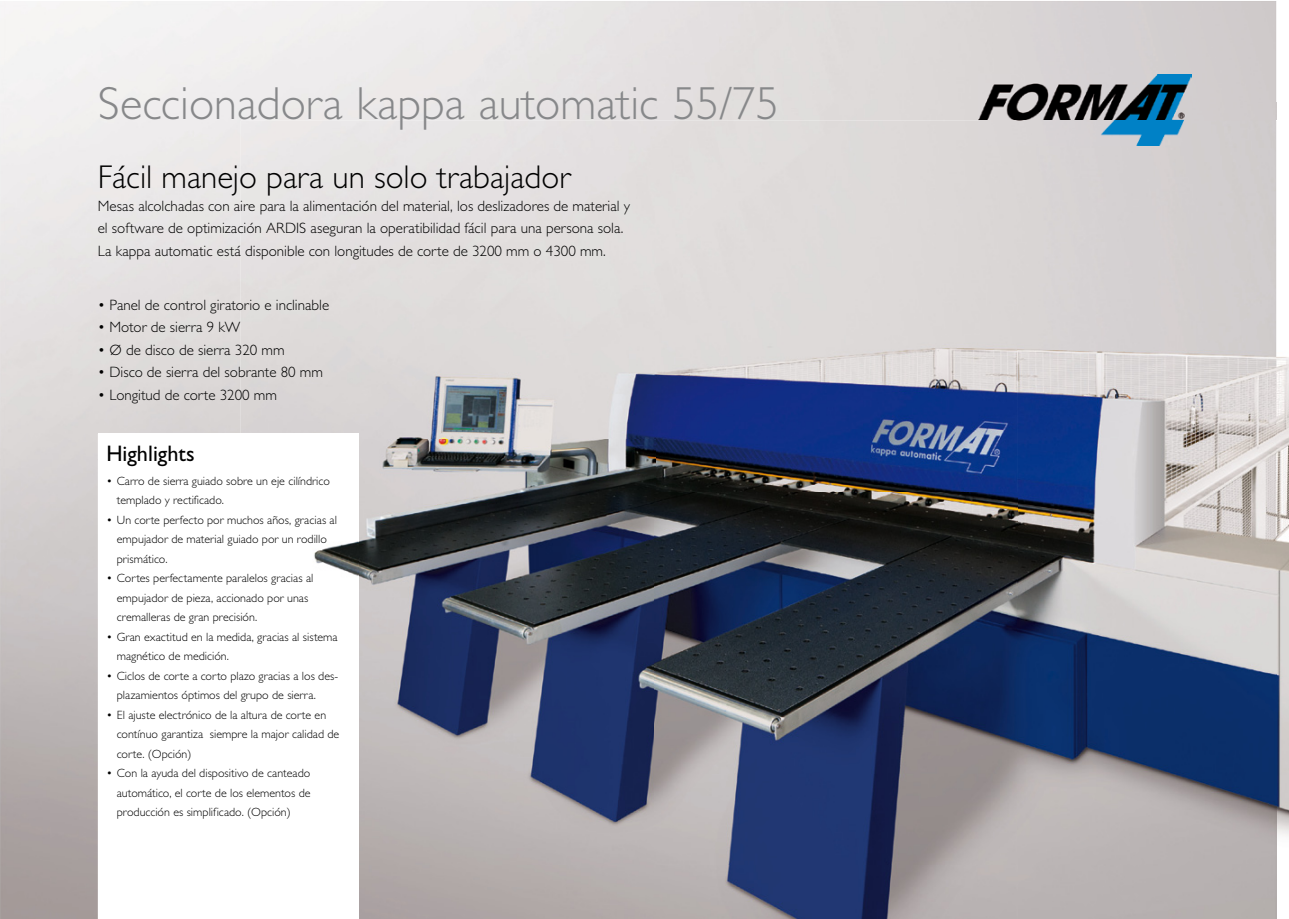
<style>
.page{position:relative;width:1289px;height:919px;background:#fff}
.page>*{position:absolute;margin:0;border:0;box-sizing:border-box;transform-origin:0 0}
.t1{font:300 46.5px "Gill Sans OT";color:#87888a}
.t2{font:300 33px "Gill Sans OT";color:#000}
.t3{font:22.5px "Gill Sans OT";color:#000}
.t4{font:300 15px/22.5px "Gill Sans OT";color:#000}
.t5{font:300 12px/19.5px "Gill Sans OT";color:#000}
</style>
<div class="page">
<div style="left:1010px;top:1px;width:266px;height:101px;background:#d2cecf"></div>
<img style="left:0;top:459px;width:98px;height:459px">
<img style="left:106px;top:918px;width:1170px;height:1px">
<img style="left:978px;top:74px;width:213px;height:47px">
<img style="left:1017px;top:121px;width:271px;height:797px">
<img style="left:241px;top:121px;width:413px;height:318px">
<img style="left:654px;top:121px;width:363px;height:744px">
<img style="left:358px;top:439px;width:297px;height:426px">
<img style="left:359px;top:865px;width:658px;height:53px">
<img style="left:241px;top:434px;width:117px;height:142px">
<h1 class="t1" style="left:98px;top:71px;width:682px">Seccionadora kappa automatic 55/75</h1>
<h2 class="t2" style="left:98px;top:154px;width:474px">Fácil manejo para un solo trabajador</h2>
<p class="t4" style="left:98px;top:194px;width:534px">Mesas alcolchadas con aire para la alimentación del material, los deslizadores de material y el software de optimización ARDIS aseguran la operatibilidad fácil para una persona sola.<br>La kappa automatic está disponible con longitudes de corte de 3200 mm o 4300 mm.</p>
<p class="t4" style="left:98px;top:293px;width:233px">• Panel de control giratorio e inclinable</p>
<p class="t4" style="left:98px;top:315px;width:144px">• Motor de sierra 9 kW</p>
<p class="t4" style="left:98px;top:338px;width:188px">• Ø de disco de sierra 320 mm</p>
<p class="t4" style="left:98px;top:360px;width:227px">• Disco de sierra del sobrante 80 mm</p>
<p class="t4" style="left:98px;top:383px;width:181px">• Longitud de corte 3200 mm</p>
<h3 class="t3" style="left:106px;top:437px;width:90px">Highlights</h3>
<p class="t5" style="left:117px;top:470px;width:214px;text-indent:-10px">• Carro de sierra guiado sobre un eje cilíndrico templado y rectificado.</p>
<p class="t5" style="left:117px;top:509px;width:222px;text-indent:-10px">• Un corte perfecto por muchos años, gracias al empujador de material guiado por un rodillo prismático.</p>
<p class="t5" style="left:117px;top:567px;width:198px;text-indent:-10px">• Cortes perfectamente paralelos gracias al empujador de pieza, accionado por unas cremalleras de gran precisión.</p>
<p class="t5" style="left:117px;top:626px;width:222px;text-indent:-10px">• Gran exactitud en la medida, gracias al sistema magnético de medición.</p>
<p class="t5" style="left:117px;top:665px;width:223px;text-indent:-10px">• Ciclos de corte a corto plazo gracias a los des&shy;plazamientos óptimos del grupo de sierra.</p>
<p class="t5" style="left:117px;top:704px;width:224px;text-indent:-10px">• El ajuste electrónico de la altura de corte en contínuo garantiza siempre la major calidad de corte. ( Opción )</p>
<p class="t5" style="left:117px;top:762px;width:195px;text-align:justify;text-indent:-10px">• Con la ayuda del dispositivo de canteado automático, el corte de los elementos de producción es simplificado. ( Opción )</p>
</div>
